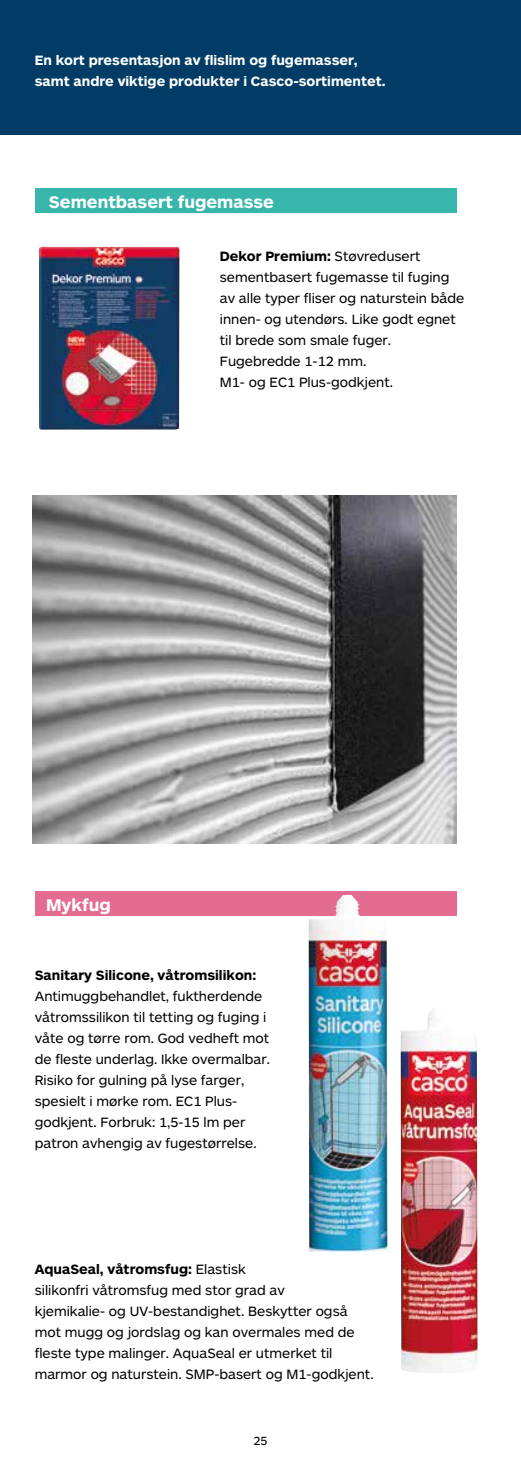
<style>
.page{position:relative;width:521px;height:1474px;background:#fff}
.page>*{position:absolute;margin:0;border:0;box-sizing:border-box;transform-origin:0 0}
.t1{font:700 17.5px "ARS Maquette";color:#fff}
.t2{font:14px/21px "ARS Maquette";color:#000}
.t3{font:700 14px/21px "ARS Maquette";color:#fff}
.t4{font:700 14px "ARS Maquette";color:#000}
.t5{font:12.25px "ARS Maquette";color:#000}
.s1{font-weight:700}
</style>
<div class="page">
<div style="left:35px;top:188px;width:421px;height:25px;background:#38b6ab"></div>
<div style="left:35px;top:890px;width:421px;height:25px;background:#e56c91"></div>
<img style="left:39px;top:247px;width:140px;height:182px">
<img style="left:308px;top:894px;width:80px;height:357px">
<img style="left:400px;top:1010px;width:78px;height:363px">
<img style="left:33px;top:495px;width:423px;height:348px">
<div style="left:0;top:0;width:521px;height:134px;background:#003c66"></div>
<p class="t3" style="left:35px;top:50px;width:352px">En kort presentasjon av flislim og fugemasser, samt andre viktige produkter i Casco-sortimentet.</p>
<p class="t1" style="left:49px;top:193px;width:227px">Sementbasert fugemasse</p>
<p class="t2" style="left:220px;top:246px;width:246px"><span class="s1">Dekor Premium:</span> Støvredusert sementbasert fugemasse til fuging av alle typer fliser og naturstein både innen- og utendørs. Like godt egnet til brede som smale fuger.<br>Fugebredde 1-12 mm.<br>M1- og EC1 Plus-godkjent.</p>
<p class="t1" style="left:46px;top:895px;width:66px">Mykfug</p>
<p class="t4" style="left:35px;top:967px;width:223px">Sanitary Silicone, våtromsilikon:</p>
<p class="t2" style="left:35px;top:985px;width:237px">Antimuggbehandlet, fuktherdende våtromssilikon til tetting og fuging i våte og tørre rom. God vedheft mot de fleste underlag. Ikke overmalbar.<br>Risiko for gulning på lyse farger, spesielt i mørke rom. EC1 Plus&shy;godkjent. Forbruk: 1,5-15 lm per patron avhengig av fugestørrelse.</p>
<p class="t2" style="left:35px;top:1258px;width:340px"><span class="s1">AquaSeal, våtromsfug:</span> Elastisk<br>silikonfri våtromsfug med stor grad av<br>kjemikalie- og UV-bestandighet. Beskytter også mot mugg og jordslag og kan overmales med de fleste type malinger. AquaSeal er utmerket til marmor og naturstein. SMP-basert og M1-godkjent.</p>
<p class="t5" style="left:253px;top:1434px;width:16px">25</p>
</div>
